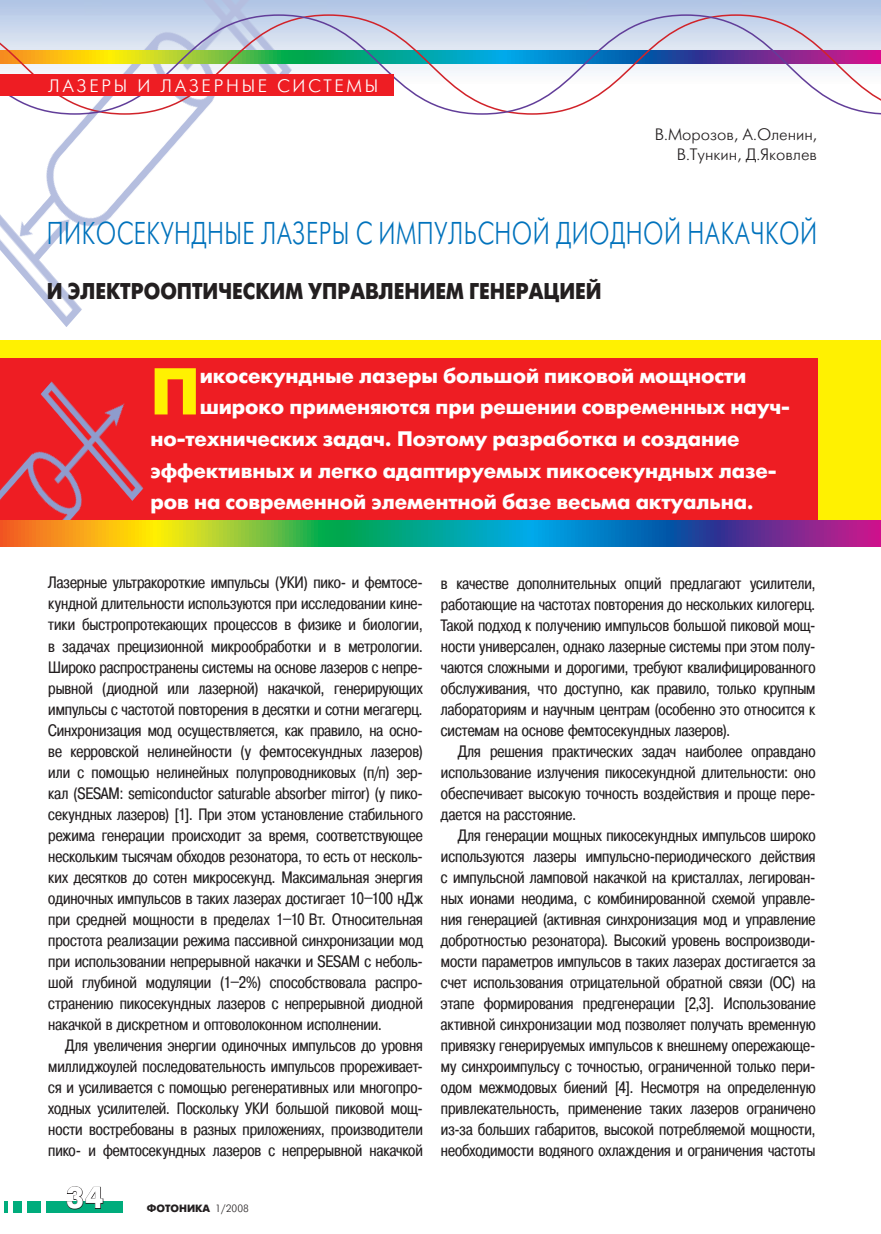
<style>
.page{position:relative;width:881px;height:1234px;background:#fff}
.page>*{position:absolute;margin:0;border:0;box-sizing:border-box;transform-origin:0 0}
.t1{font:700 66px "Futuris C";color:#fff101}
.t2{font:31.5px "Futuris C";letter-spacing:.02em;color:#0072bc;scale:.75 1}
.t3{font:700 30px "Futuris C";color:#fff}
.t4{font:700 22.8px "Futuris C";color:#231f20;scale:.89 1}
.t5{font:700 21px "Futuris C";letter-spacing:-.005em;color:#fff}
.t6{font:18px "Futuris C";color:#fff}
.t7{font:16.5px/21px "Pragmatica Cond C";color:#231f20;text-align:justify}
.t8{font:16.5px/19.8px "Futuris Light C";color:#231f20;text-align:right}
.t9{font:700 10.5px "Futuris C";color:#231f20}
.s1{font-weight:400}
</style>
<div class="page">
<img style="left:0;top:0;width:326px;height:327px">
<svg style="left:0;top:14px;width:880px;height:101px"></svg>
<div style="left:0;top:340px;width:880px;height:185px;background:#fff101"></div>
<div style="left:0;top:358px;width:816px;height:167px;background:#ee1d23"></div>
<img style="left:0;top:381px;width:144px;height:139px">
<svg style="left:0;top:520px;width:880px;height:26px;background:#618972"></svg>
<div style="left:0;top:74px;width:393px;height:22px;background:#ee1d23"></div>
<div style="left:47px;top:1201px;width:76px;height:11px;background:#00ac7c"></div>
<div style="left:27px;top:1201px;width:14px;height:11px;background:#00ac7c"></div>
<div style="left:13px;top:1201px;width:9px;height:11px;background:#00ac7c"></div>
<hr style="left:4px;top:1201px;width:4px;height:11px;background:#00ac7c">
<svg style="left:66px;top:1186px;width:38px;height:23px"></svg>
<p class="t6" style="left:48px;top:77px;width:14px">лазеры</p>
<p class="t6" style="left:137px;top:77px;width:38px">и лазерные</p>
<p class="t6" style="left:277px;top:77px;width:16px">сис</p>
<p class="t6" style="left:323px;top:77px;width:26px">темы</p>
<p class="t8" style="left:654px;top:125px;width:164px">В.Морозов, А.Оленин,<br>В.Тункин, Д.Яковлев</p>
<h2 class="t2" style="left:47px;top:217px;width:1028px">ПИКОСЕКУНДНЫЕ ЛАЗЕРЫ С ИМПУЛЬСНОЙ ДИОДНОЙ НАКАЧКОЙ</h2>
<h3 class="t4" style="left:47px;top:279px;width:624px">И ЭЛЕКТРООПТИЧЕСКИМ УПРАВЛЕНИЕМ ГЕНЕРАЦИЕЙ</h3>
<h1 class="t1" style="left:150px;top:355px;width:51px">П</h1>
<p class="t5" style="left:199px;top:364px;width:548px">икосекундные лазеры большой пиковой мощности</p>
<p class="t5" style="left:199px;top:395px;width:591px">широко применяются при решении современных науч-</p>
<p class="t5" style="left:150px;top:427px;width:590px">но-технических задач. Поэтому разработка и создание</p>
<p class="t5" style="left:150px;top:458px;width:627px">эффективных и легко адаптируемых пикосекундных лазе-</p>
<p class="t5" style="left:150px;top:490px;width:604px">ров на современной элементной базе весьма актуальна.</p>
<p class="t7" style="left:48px;top:572px;width:376px">Лазерные ультракороткие импульсы (УКИ) пико- и фемтосе&shy;кундной длительности используются при исследовании кине&shy;тики быстропротекающих процессов в физике и биологии, в задачах прецизионной микрообработки и в метрологии.<br>Широко распространены системы на основе лазеров с непре&shy;рывной (диодной или лазерной) накачкой, генерирующих импульсы с частотой повторения в десятки и сотни мегагерц.<br>Синхронизация мод осуществляется, как правило, на осно&shy;ве керровской нелинейности (у фемтосекундных лазеров) или с помощью нелинейных полупроводниковых (п/п) зер&shy;кал (SESAM: semiconductor saturable absorber mirror) (у пико&shy;секундных лазеров) [1]. При этом установление стабильного режима генерации происходит за время, соответствующее нескольким тысячам обходов резонатора, то есть от несколь&shy;ких десятков до сотен микросекунд. Максимальная энергия одиночных импульсов в таких лазерах достигает 10–100 нДж при средней мощности в пределах 1–10 Вт. Относительная простота реализации режима пассивной синхронизации мод при использовании непрерывной накачки и SESAM с неболь&shy;шой глубиной модуляции (1–2%) способствовала распро&shy;странению пикосекундных лазеров с непрерывной диодной накачкой в дискретном и оптоволоконном исполнении.</p>
<p class="t7" style="left:48px;top:1034px;width:376px;text-indent:17px">Для увеличения энергии одиночных импульсов до уровня миллиджоулей последовательность импульсов прореживает&shy;ся и усиливается с помощью регенеративных или многопро&shy;ходных усилителей. Поскольку УКИ большой пиковой мощ&shy;ности востребованы в разных приложениях, производители пико- и фемтосекундных лазеров с непрерывной накачкой</p>
<h3 class="t3" style="left:66px;top:1180px;width:39px">34</h3>
<p class="t9" style="left:147px;top:1202px;width:103px">ФОТОНИКА <span class="s1">1/2008</span></p>
<p class="t7" style="left:441px;top:572px;width:376px">в качестве дополнительных опций предлагают усилители, работающие на частотах повторения до нескольких килогерц.<br>Такой подход к получению импульсов большой пиковой мощ&shy;ности универсален, однако лазерные системы при этом полу&shy;чаются сложными и дорогими, требуют квалифицированного обслуживания, что доступно, как правило, только крупным лабораториям и научным центрам (особенно это относится к системам на основе фемтосекундных лазеров).</p>
<p class="t7" style="left:441px;top:740px;width:376px;text-indent:17px">Для решения практических задач наиболее оправдано использование излучения пикосекундной длительности: оно обеспечивает высокую точность воздействия и проще пере&shy;дается на расстояние.</p>
<p class="t7" style="left:441px;top:824px;width:376px;text-indent:17px">Для генерации мощных пикосекундных импульсов широко используются лазеры импульсно-периодического действия с импульсной ламповой накачкой на кристаллах, легирован&shy;ных ионами неодима, с комбинированной схемой управле&shy;ния генерацией (активная синхронизация мод и управление добротностью резонатора). Высокий уровень воспроизводи&shy;мости параметров импульсов в таких лазерах достигается за счет использования отрицательной обратной связи (ОС) на этапе формирования предгенерации [2,3]. Использование активной синхронизации мод позволяет получать временную привязку генерируемых импульсов к внешнему опережающе&shy;му синхроимпульсу с точностью, ограниченной только пери&shy;одом межмодовых биений [4]. Несмотря на определенную привлекательность, применение таких лазеров ограничено из-за больших габаритов, высокой потребляемой мощности, необходимости водяного охлаждения и ограничения частоты</p>
</div>
